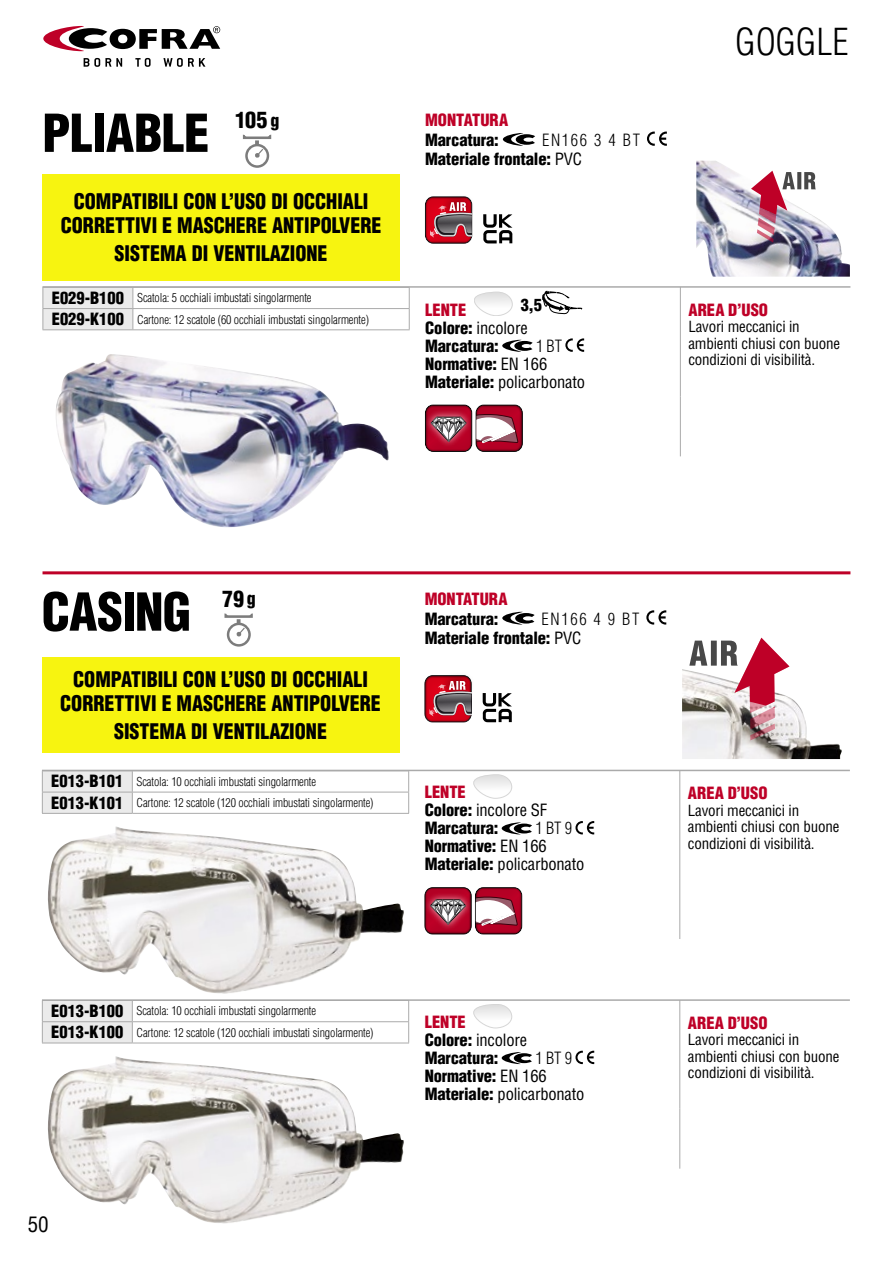
<style>
.page{position:relative;width:893px;height:1263px;background:#fff}
.page>*{position:absolute;margin:0;border:0;box-sizing:border-box;transform-origin:0 0}
.t1{font:900 condensed 51px "Helvetica LT Std";letter-spacing:-.01em;color:#000}
.t2{font:300 condensed 36.3px "Helvetica LT Std";color:#000}
.t3{font:900 condensed 22.05px "Helvetica LT Std";color:#000}
.t4{font:900 condensed 21px/24px "Helvetica LT Std";color:#000;text-align:center;scale:.95 1}
.t5{font:condensed 21px "Helvetica LT Std";color:#000}
.t6{font:900 condensed 16.5px/18px "Helvetica LT Std";letter-spacing:-.01em;color:#000}
.t7{font:900 condensed 16.5px "Helvetica LT Std";color:#be0027}
.t8{font:condensed 15px/16.5px "Helvetica LT Std";letter-spacing:-.01em;color:#000}
.t9{font:300 condensed 12px/21.3px "Helvetica LT Std";letter-spacing:-.01em;color:#000}
.s1{font-size:18px}
.s2{font-weight:300}
.s3{font-weight:400}
.s4{font-weight:900;font-size:16.5px}
.s5{color:#be0027}
</style>
<div class="page">
<div style="left:43px;top:174px;width:357px;height:107px;background:#f7f410"></div>
<svg style="left:243px;top:135px;width:28px;height:33px"></svg>
<svg style="left:503px;top:133px;width:32px;height:13px"></svg>
<svg style="left:647px;top:132px;width:20px;height:14px"></svg>
<div style="left:423px;top:195px;width:49px;height:49px;background:#000;opacity:.5"></div>
<div style="left:441px;top:193px;width:34px;height:27px;background:#000;opacity:.75"></div>
<svg style="left:430px;top:202px;width:42px;height:36px"></svg>
<svg style="left:483px;top:214px;width:29px;height:29px"></svg>
<hr style="left:43px;top:571px;width:807px;height:3px;background:#be0027">
<hr style="left:680px;top:287px;width:1px;height:109px;background:#aaa">
<hr style="left:680px;top:396px;width:1px;height:60px;background:#aaa">
<svg style="left:474px;top:292px;width:39px;height:24px"></svg>
<svg style="left:542px;top:290px;width:41px;height:24px"></svg>
<svg style="left:502px;top:340px;width:31px;height:12px"></svg>
<svg style="left:565px;top:338px;width:19px;height:14px"></svg>
<div style="left:422px;top:403px;width:51px;height:49px;background:#000;opacity:.5"></div>
<div style="left:424px;top:409px;width:49px;height:39px;background:#fff;opacity:.75"></div>
<svg style="left:431px;top:417px;width:35px;height:25px"></svg>
<div style="left:474px;top:402px;width:49px;height:50px;background:#000;opacity:.5"></div>
<svg style="left:476px;top:413px;width:42px;height:31px"></svg>
<hr style="left:133px;top:308px;width:277px;height:1px;background:#aaa">
<div style="left:43px;top:288px;width:90px;height:42px;background:#ebebeb"></div>
<svg style="left:409px;top:288px;width:1px;height:41px"></svg>
<hr style="left:133px;top:329px;width:277px;height:1px;background:#aaa">
<hr style="left:43px;top:286px;width:807px;height:2px;background:#aaa">
<img style="left:56px;top:354px;width:333px;height:174px">
<div style="left:42px;top:657px;width:357px;height:96px;background:#f7f410"></div>
<svg style="left:224px;top:613px;width:29px;height:34px"></svg>
<svg style="left:502px;top:612px;width:33px;height:12px"></svg>
<svg style="left:646px;top:610px;width:20px;height:14px"></svg>
<div style="left:422px;top:673px;width:50px;height:50px;background:#000;opacity:.5"></div>
<div style="left:440px;top:672px;width:34px;height:26px;background:#000;opacity:.75"></div>
<svg style="left:429px;top:681px;width:42px;height:35px"></svg>
<svg style="left:483px;top:693px;width:29px;height:29px"></svg>
<hr style="left:679px;top:1000px;width:1px;height:108px;background:#aaa">
<hr style="left:679px;top:1108px;width:1px;height:61px;background:#aaa">
<svg style="left:473px;top:1004px;width:39px;height:24px"></svg>
<svg style="left:502px;top:1052px;width:30px;height:12px"></svg>
<svg style="left:575px;top:1051px;width:19px;height:13px"></svg>
<hr style="left:132px;top:1021px;width:277px;height:1px;background:#aaa">
<svg style="left:42px;top:1001px;width:91px;height:42px"></svg>
<svg style="left:408px;top:1001px;width:1px;height:41px"></svg>
<hr style="left:132px;top:1042px;width:277px;height:1px;background:#aaa">
<hr style="left:42px;top:999px;width:808px;height:2px;background:#aaa">
<hr style="left:679px;top:770px;width:1px;height:109px;background:#aaa">
<hr style="left:679px;top:879px;width:1px;height:60px;background:#aaa">
<svg style="left:473px;top:774px;width:39px;height:24px"></svg>
<svg style="left:502px;top:822px;width:30px;height:12px"></svg>
<svg style="left:575px;top:821px;width:19px;height:13px"></svg>
<div style="left:422px;top:885px;width:51px;height:50px;background:#000;opacity:.5"></div>
<div style="left:424px;top:892px;width:48px;height:39px;background:#fff;opacity:.75"></div>
<svg style="left:430px;top:899px;width:36px;height:25px"></svg>
<div style="left:473px;top:885px;width:50px;height:49px;background:#000;opacity:.5"></div>
<svg style="left:476px;top:895px;width:42px;height:31px"></svg>
<hr style="left:42px;top:813px;width:90px;height:1px;background:#aaa">
<hr style="left:132px;top:792px;width:277px;height:1px;background:#aaa">
<svg style="left:42px;top:771px;width:91px;height:42px"></svg>
<svg style="left:408px;top:771px;width:1px;height:42px"></svg>
<hr style="left:132px;top:813px;width:277px;height:1px;background:#aaa">
<hr style="left:42px;top:770px;width:808px;height:1px;background:#aaa">
<img style="left:48px;top:826px;width:356px;height:168px">
<img style="left:48px;top:1056px;width:356px;height:168px">
<img style="left:682px;top:669px;width:160px;height:90px">
<svg style="left:689px;top:638px;width:100px;height:102px"></svg>
<img style="left:696px;top:161px;width:154px;height:116px">
<svg style="left:751px;top:171px;width:65px;height:72px"></svg>
<hr style="left:892px;top:0;width:1px;height:412px;background:#ebebeb">
<div style="left:0;top:1199px;width:64px;height:64px;background:#fff"></div>
<svg style="left:84px;top:58px;width:38px;height:9px"></svg>
<svg style="left:135px;top:58px;width:16px;height:9px"></svg>
<svg style="left:163px;top:58px;width:42px;height:9px"></svg>
<svg style="left:43px;top:26px;width:177px;height:25px"></svg>
<h1 class="t1" style="left:42px;top:101px;width:169px">PLIABLE</h1>
<h3 class="t3" style="left:235px;top:106px;width:46px">105 <span class="s1">g</span></h3>
<h3 class="t7" style="left:425px;top:110px;width:84px">MONTATURA</h3>
<h3 class="t6" style="left:425px;top:130px;width:216px;line-height:19.5px;text-indent:117px"><span class="s2">EN166 3 4 BT<br></span>Materiale frontale: <span class="s3">PVC</span></h3>
<h3 class="t6" style="left:425px;top:131px;width:75px">Marcatura:</h3>
<h3 class="t4" style="left:61px;top:189px;width:339px">COMPATIBILI CON L’USO DI OCCHIALI<br>CORRETTIVI E MASCHERE ANTIPOLVERE</h3>
<h3 class="t4" style="left:115px;top:241px;width:226px">SISTEMA DI VENTILAZIONE</h3>
<p class="t9" style="left:52px;top:287px;width:319px"><span class="s4">E029-B100</span> Scatola: 5 occhiali imbustati singolarmente<br><span class="s4">E029-K100</span> Cartone: 12 scatole (60 occhiali imbustati singolarmente)</p>
<h3 class="t6" style="left:425px;top:293px;width:118px;line-height:23.1px;text-indent:95px">3,5<br>Colore: <span class="s3">incolore</span></h3>
<h3 class="t6" style="left:425px;top:337px;width:75px">Marcatura:</h3>
<h3 class="t7" style="left:425px;top:299px;width:43px">LENTE</h3>
<h3 class="t6" style="left:425px;top:337px;width:161px;text-indent:111px"><span class="s2">1 BT<br></span>Normative: <span class="s3">EN 166<br></span>Materiale: <span class="s3">policarbonato</span></h3>
<h2 class="t2" style="left:736px;top:19px;width:114px">GOGGLE</h2>
<h3 class="t7" style="left:688px;top:299px;width:81px">AREA D’USO</h3>
<p class="t8" style="left:688px;top:318px;width:153px">Lavori meccanici in ambienti chiusi con buone condizioni di visibilità.</p>
<h1 class="t1" style="left:42px;top:580px;width:151px">CASING</h1>
<h3 class="t3" style="left:222px;top:585px;width:35px">79 <span class="s1">g</span></h3>
<h3 class="t7" style="left:425px;top:588px;width:84px">MONTATURA</h3>
<h3 class="t6" style="left:425px;top:609px;width:216px;line-height:19.5px;text-indent:117px"><span class="s2">EN166 4 9 BT<br></span>Materiale frontale: <span class="s3">PVC</span></h3>
<h3 class="t6" style="left:425px;top:609px;width:75px">Marcatura:</h3>
<h3 class="t4" style="left:60px;top:667px;width:339px">COMPATIBILI CON L’USO DI OCCHIALI<br>CORRETTIVI E MASCHERE ANTIPOLVERE</h3>
<h3 class="t4" style="left:114px;top:719px;width:226px">SISTEMA DI VENTILAZIONE</h3>
<p class="t9" style="left:51px;top:771px;width:324px"><span class="s4">E013-B101</span> Scatola: 10 occhiali imbustati singolarmente<br><span class="s4">E013-K101</span> Cartone: 12 scatole (120 occhiali imbustati singolarmente)</p>
<h3 class="t6" style="left:425px;top:783px;width:124px"><span class="s5">LENTE<br></span>Colore: <span class="s3">incolore SF<br></span>Marcatura:</h3>
<h3 class="t6" style="left:425px;top:819px;width:161px;text-indent:111px"><span class="s2">1 BT 9<br></span>Normative: <span class="s3">EN 166<br></span>Materiale: <span class="s3">policarbonato</span></h3>
<h3 class="t7" style="left:688px;top:783px;width:81px">AREA D’USO</h3>
<p class="t8" style="left:688px;top:802px;width:153px">Lavori meccanici in ambienti chiusi con buone condizioni di visibilità.</p>
<p class="t9" style="left:51px;top:1000px;width:324px"><span class="s4">E013-B100</span> Scatola: 10 occhiali imbustati singolarmente<br><span class="s4">E013-K100</span> Cartone: 12 scatole (120 occhiali imbustati singolarmente)</p>
<h3 class="t5" style="left:28px;top:1211px;width:23px">50</h3>
<h3 class="t6" style="left:425px;top:1013px;width:104px"><span class="s5">LENTE<br></span>Colore: <span class="s3">incolore<br></span>Marcatura:</h3>
<h3 class="t6" style="left:425px;top:1049px;width:161px;text-indent:111px"><span class="s2">1 BT 9<br></span>Normative: <span class="s3">EN 166<br></span>Materiale: <span class="s3">policarbonato</span></h3>
<h3 class="t7" style="left:688px;top:1012px;width:81px">AREA D’USO</h3>
<p class="t8" style="left:688px;top:1032px;width:153px">Lavori meccanici in ambienti chiusi con buone condizioni di visibilità.</p>
</div>
